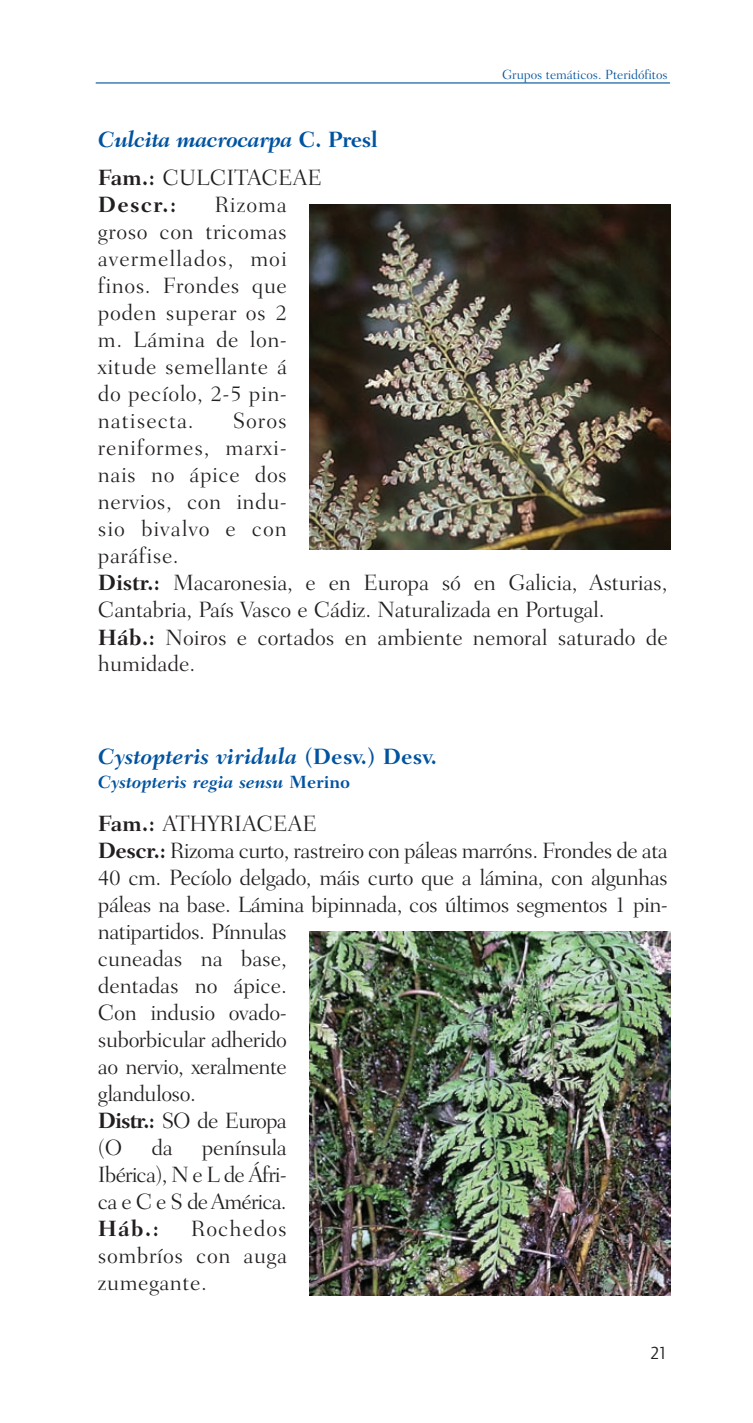
<style>
.page{position:relative;width:753px;height:1423px;background:#fff}
.page>*{position:absolute;margin:0;border:0;box-sizing:border-box;transform-origin:0 0}
.t1{font:300 22.5px/27px "Fairfield LH";letter-spacing:-.01em;color:#231f20;text-align:justify}
.t2{font:italic 700 22.5px/38.2px "Fairfield LH";letter-spacing:-.03em;color:#0153a0}
.t3{font:italic 700 22.5px "Fairfield LH";color:#0153a0}
.t4{font:700 22.5px "Fairfield LH";letter-spacing:.045em;color:#231f20}
.t5{font:italic 700 18px "Fairfield LH";color:#0153a0}
.t6{font:18px "Foundry Journal";color:#231f20}
.t7{font:300 13.5px "Fairfield LH";letter-spacing:-.01em;color:#0153a0}
.s1{font-style:normal}
.s2{font-style:normal;color:#231f20}
.s3{font-weight:300;font-style:normal;color:#231f20}
.s4{font-weight:700}
</style>
<div class="page">
<img style="left:309px;top:931px;width:361px;height:364px">
<hr style="left:96px;top:82px;width:574px;height:1px;background:#0153a0">
<img style="left:309px;top:204px;width:361px;height:345px">
<p class="t7" style="left:502px;top:69px;width:167px">Grupos temáticos. Pteridófitos</p>
<p class="t2" style="left:98px;top:122px;width:281px">Culcita macrocarpa <span class="s1">C. Presl<br></span><span class="s2">Fam.:</span> <span class="s3">CULCITACEAE</span></p>
<p class="t4" style="left:98px;top:195px;width:80px">Descr.:</p>
<p class="t1" style="left:98px;top:193px;width:191px;text-indent:116px">Rizoma groso con tricomas avermellados, moi finos. Frondes que poden superar os 2 m. Lámina de lon&shy;xitude semellante á do pecíolo, 2-5 pin&shy;natisecta.</p>
<p class="t1" style="left:98px;top:409px;width:571px;text-align:left;text-indent:135px">Soros<br>reniformes, marxi-<br>nais no ápice dos<br>nervios, con indu-<br>sio bivalvo e con<br>paráfise.<br><span class="s4">Distr.:</span> Macaronesia, e en Europa só en Galicia, Asturias,<br>Cantabria, País Vasco e Cádiz. Naturalizada en Portugal.<br><span class="s4">Háb.:</span> Noiros e cortados en ambiente nemoral saturado de humidade.</p>
<p class="t3" style="left:98px;top:747px;width:340px">Cystopteris viridula <span class="s1">(Desv.) Desv.</span></p>
<p class="t5" style="left:98px;top:774px;width:254px">Cystopteris regia sensu <span class="s1">Merino</span></p>
<p class="t1" style="left:98px;top:811px;width:571px;text-align:left"><span class="s4">Fam.:</span> ATHYRIACEAE<br><span class="s4">Descr.:</span> Rizoma curto, rastreiro con páleas marróns. Frondes de ata<br>40 cm. Pecíolo delgado, máis curto que a lámina, con algunhas páleas na base. Lámina bipinnada, cos últimos segmentos 1 pin&shy;natipartidos. Pínnulas<br>cuneadas na base,<br>dentadas no ápice.<br>Con indusio ovado-<br>suborbicular adherido<br>ao nervio, xeralmente<br>glanduloso.<br><span class="s4">Distr.:</span> SO de Europa<br>(O</p>
<p class="t1" style="left:98px;top:1135px;width:190px;text-indent:104px">península Ibérica), N e L de Áfri&shy;ca e C e S de América.</p>
<p class="t4" style="left:98px;top:1219px;width:63px">Háb.:</p>
<p class="t1" style="left:152px;top:1135px;width:23px">da</p>
<p class="t1" style="left:98px;top:1217px;width:190px;text-indent:93px">Rochedos sombríos con auga zumegante.</p>
<p class="t6" style="left:650px;top:1342px;width:19px">21</p>
</div>
